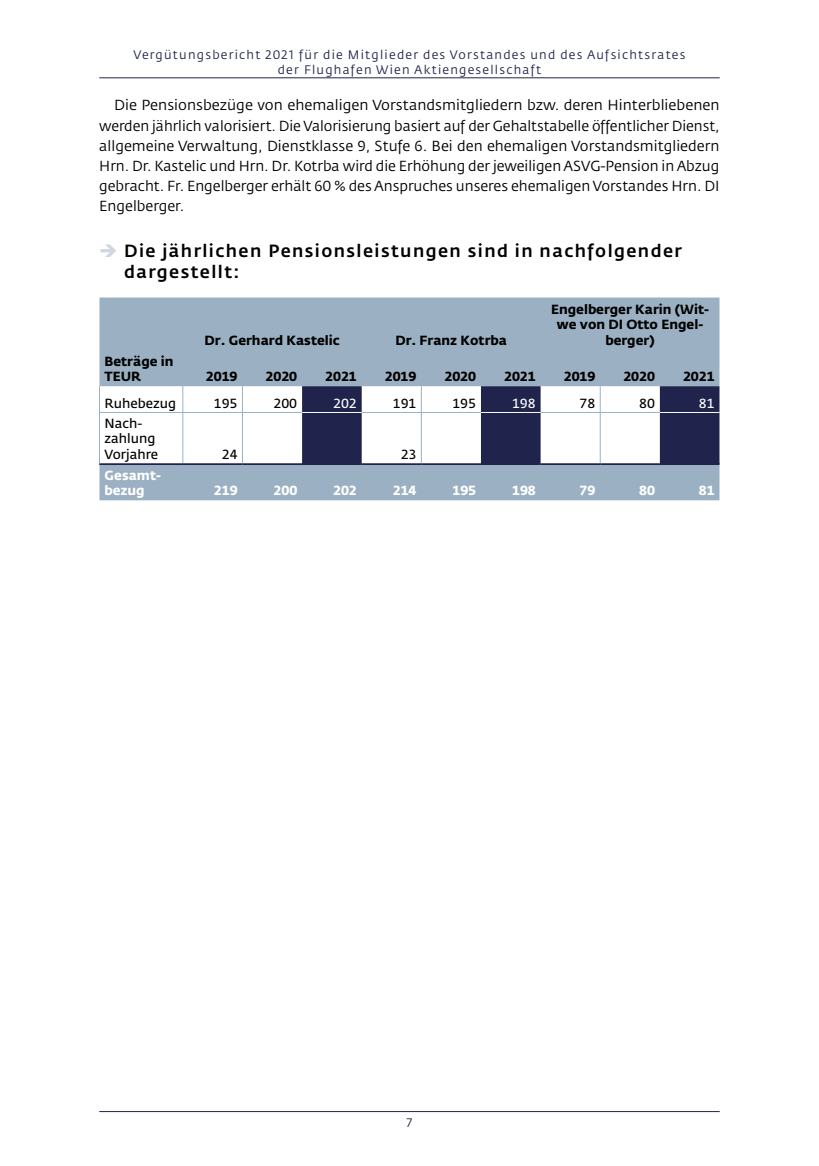
<style>
.page{position:relative;width:819px;height:1166px;background:#fff}
.page>*{position:absolute;margin:0;border:0;box-sizing:border-box;transform-origin:0 0}
.t1{font:500 17.5px/21px "Fedra Sans VA";letter-spacing:.08em;color:#000}
.t2{font:14.35px/20.1px "Fedra Sans VA";color:#000;text-align:justify}
.t3{font:13.12px/15.8px "Fedra Sans CEVA Bold TF";color:#000;text-align:center}
.t4{font:13.12px/15.8px "Fedra Sans CEVA Normal TF";color:#000}
.t5{font:13.12px/15.8px "Fedra Sans CEVA Bold TF";color:#fff}
.t6{font:13.12px "Fedra Sans CEVA Normal TF";color:#fff}
.t7{font:12.25px/14.7px "Fedra Sans VA";letter-spacing:.1em;color:#20244c;text-align:center}
</style>
<div class="page">
<hr style="left:99px;top:78px;width:620px;height:1px;background:#20244c">
<hr style="left:99px;top:1111px;width:620px;height:1px;background:#20244c">
<svg style="left:99px;top:297px;width:620px;height:203px;fill:#9bb1c3"></svg>
<svg style="left:182px;top:386px;width:1px;height:26px"></svg>
<svg style="left:242px;top:386px;width:1px;height:26px"></svg>
<svg style="left:302px;top:386px;width:417px;height:77px"></svg>
<hr style="left:99px;top:412px;width:84px;height:1px;background:#9bb1c3">
<hr style="left:183px;top:412px;width:59px;height:1px;background:#9bb1c3">
<hr style="left:182px;top:413px;width:1px;height:50px;background:#9bb1c3">
<hr style="left:242px;top:412px;width:60px;height:1px;background:#9bb1c3">
<hr style="left:242px;top:413px;width:1px;height:50px;background:#9bb1c3">
<hr style="left:362px;top:412px;width:59px;height:1px;background:#9bb1c3">
<hr style="left:421px;top:412px;width:60px;height:1px;background:#9bb1c3">
<hr style="left:421px;top:413px;width:1px;height:50px;background:#9bb1c3">
<hr style="left:540px;top:412px;width:60px;height:1px;background:#9bb1c3">
<hr style="left:600px;top:412px;width:59px;height:1px;background:#9bb1c3">
<hr style="left:600px;top:413px;width:1px;height:50px;background:#9bb1c3">
<hr style="left:302px;top:412px;width:60px;height:1px;background:#fff">
<hr style="left:481px;top:412px;width:59px;height:1px;background:#fff">
<hr style="left:659px;top:412px;width:60px;height:1px;background:#fff">
<svg style="left:99px;top:386px;width:1px;height:26px"></svg>
<hr style="left:99px;top:413px;width:1px;height:50px;background:#9bb1c3">
<hr style="left:99px;top:463px;width:84px;height:2px;background:#20244c">
<hr style="left:183px;top:463px;width:59px;height:2px;background:#20244c">
<hr style="left:242px;top:463px;width:60px;height:2px;background:#20244c">
<hr style="left:302px;top:463px;width:60px;height:2px;background:#20244c">
<hr style="left:362px;top:463px;width:59px;height:2px;background:#20244c">
<hr style="left:421px;top:463px;width:60px;height:2px;background:#20244c">
<hr style="left:481px;top:463px;width:59px;height:2px;background:#20244c">
<hr style="left:540px;top:463px;width:60px;height:2px;background:#20244c">
<hr style="left:600px;top:463px;width:59px;height:2px;background:#20244c">
<hr style="left:659px;top:463px;width:60px;height:2px;background:#20244c">
<p class="t7" style="left:133px;top:48px;width:553px">Vergütungsbericht 2021 für die Mitglieder des Vorstandes und des Aufsichtsrates der Flughafen Wien Aktiengesellschaft</p>
<p class="t2" style="left:99px;top:95px;width:622px;text-indent:15px">Die Pensionsbezüge von ehemaligen Vorstandsmitgliedern bzw. deren Hinterbliebenen werden jährlich valorisiert. Die Valorisierung basiert auf der Gehaltstabelle öffentlicher Dienst, allgemeine Verwaltung, Dienstklasse 9, Stufe 6. Bei den ehemaligen Vorstandsmitgliedern Hrn. Dr. Kastelic und Hrn. Dr. Kotrba wird die Erhöhung der jeweiligen ASVG-Pension in Abzug gebracht. Fr. Engelberger erhält 60 % des Anspruches unseres ehemaligen Vorstandes Hrn. DI Engelberger.</p>
<p class="t1" style="left:124px;top:240px;width:559px">Die jährlichen Pensionsleistungen sind in nachfolgender dargestellt:</p>
<p class="t3" style="left:104px;top:353px;width:71px;text-align:left">Beträge in<br>TEUR</p>
<p class="t3" style="left:204px;top:332px;width:137px">Dr. Gerhard Kastelic</p>
<p class="t3" style="left:395px;top:332px;width:113px">Dr. Franz Kotrba</p>
<p class="t3" style="left:551px;top:301px;width:159px">Engelberger Karin (Wit&shy;we von DI Otto Engel&shy;berger)</p>
<p class="t3" style="left:206px;top:369px;width:33px">2019</p>
<p class="t3" style="left:265px;top:369px;width:33px">2020</p>
<p class="t3" style="left:325px;top:369px;width:33px">2021</p>
<p class="t3" style="left:385px;top:369px;width:33px">2019</p>
<p class="t3" style="left:444px;top:369px;width:33px">2020</p>
<p class="t3" style="left:504px;top:369px;width:33px">2021</p>
<p class="t3" style="left:563px;top:369px;width:33px">2019</p>
<p class="t3" style="left:623px;top:369px;width:33px">2020</p>
<p class="t3" style="left:683px;top:369px;width:33px">2021</p>
<p class="t4" style="left:104px;top:395px;width:73px">Ruhebezug</p>
<p class="t4" style="left:214px;top:395px;width:25px">195</p>
<p class="t4" style="left:273px;top:395px;width:25px">200</p>
<p class="t6" style="left:333px;top:395px;width:25px">202</p>
<p class="t4" style="left:393px;top:395px;width:25px">191</p>
<p class="t4" style="left:452px;top:395px;width:25px">195</p>
<p class="t6" style="left:512px;top:395px;width:25px">198</p>
<p class="t4" style="left:579px;top:395px;width:17px">78</p>
<p class="t4" style="left:639px;top:395px;width:17px">80</p>
<p class="t6" style="left:698px;top:395px;width:17px">81</p>
<p class="t4" style="left:104px;top:415px;width:55px">Nach&shy;zahlung<br>Vorjahre</p>
<p class="t4" style="left:222px;top:447px;width:17px">24</p>
<p class="t4" style="left:400px;top:447px;width:17px">23</p>
<p class="t5" style="left:104px;top:467px;width:58px">Gesamt&shy;bezug</p>
<p class="t5" style="left:214px;top:483px;width:25px">219</p>
<p class="t5" style="left:273px;top:483px;width:25px">200</p>
<p class="t5" style="left:333px;top:483px;width:25px">202</p>
<p class="t5" style="left:393px;top:483px;width:25px">214</p>
<p class="t5" style="left:452px;top:483px;width:25px">195</p>
<p class="t5" style="left:512px;top:483px;width:25px">198</p>
<p class="t5" style="left:579px;top:483px;width:17px">79</p>
<p class="t5" style="left:639px;top:483px;width:17px">80</p>
<p class="t5" style="left:698px;top:483px;width:17px">81</p>
<p class="t7" style="left:407px;top:1115px;width:7px">7</p>
</div>
